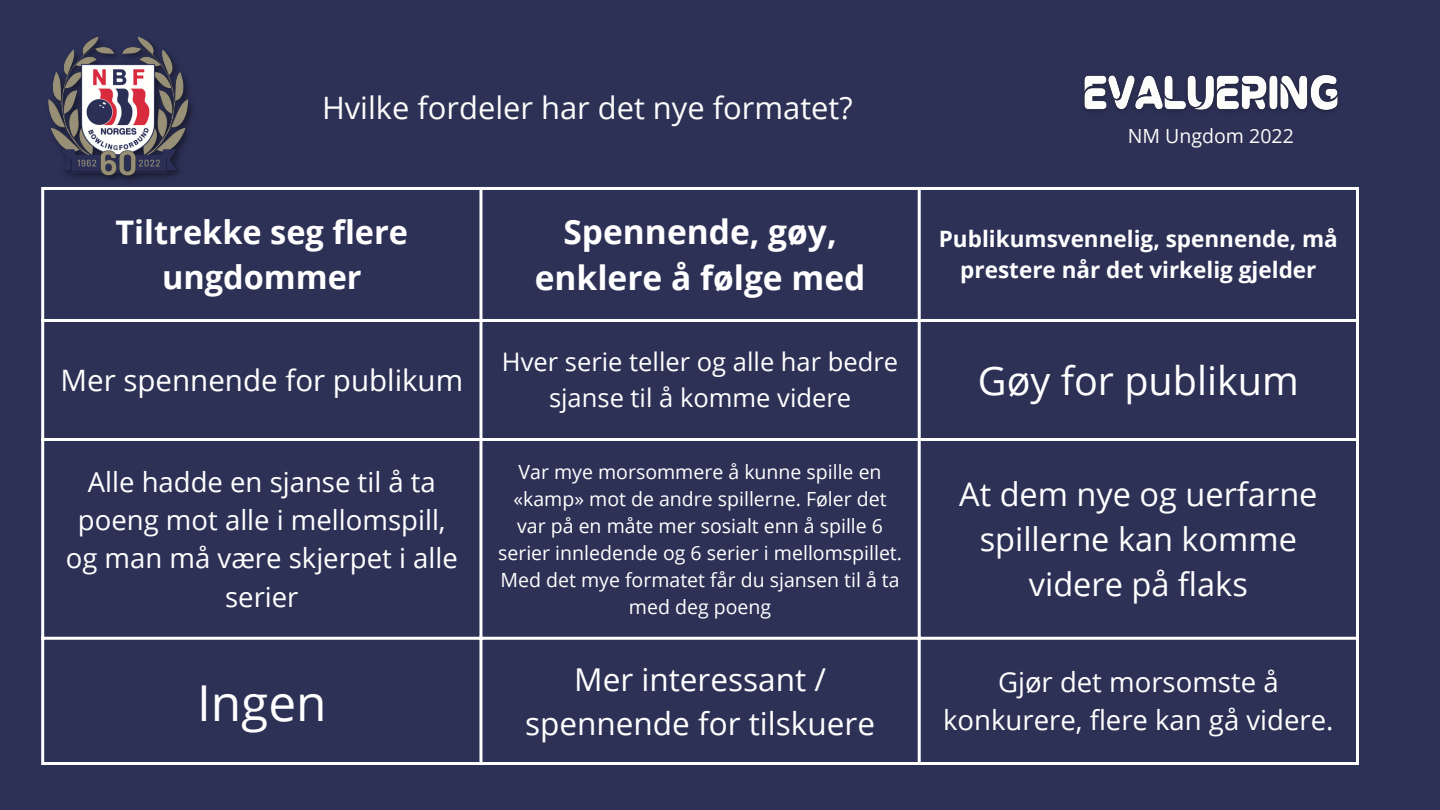
<style>
.page{position:relative;width:1440px;height:810px;background:#2d3156}
.page>*{position:absolute;margin:0;border:0;box-sizing:border-box;transform-origin:0 0}
.t1{font:49.5px "Open Sans";color:#fff}
.t2{font:39.5px "Open Sans";color:#fff}
.t3{font:700 33.5px/46.5px "Open Sans";color:#fff;text-align:center}
.t4{font:32.5px/45px "Open Sans";color:#fff;text-align:center}
.t5{font:700 32.5px/45px "Open Sans";color:#fff;text-align:center}
.t6{font:31.5px/43.5px "Open Sans";color:#fff;text-align:center}
.t7{font:30.9px "Open Sans";color:#fcfcfb}
.t8{font:29.5px "Open Sans";color:#fff}
.t9{font:27.5px/38.2px "Open Sans";color:#fff;text-align:center}
.t10{font:25.5px/35.2px "Open Sans";color:#fff;text-align:center}
.t11{font:700 22.5px/31.5px "Open Sans";color:#fff;text-align:center}
.t12{font:19.5px/27px "Open Sans";color:#fff;text-align:center}
.t13{font:19.5px "Open Sans";color:#fcfcfb}
</style>
<div class="page">
<img style="left:48px;top:36px;width:145px;height:145px">
<hr style="left:41px;top:190px;width:3px;height:572px;background:#fff">
<hr style="left:479px;top:190px;width:3px;height:572px;background:#fff">
<hr style="left:918px;top:190px;width:3px;height:572px;background:#fff">
<hr style="left:1356px;top:190px;width:3px;height:572px;background:#fff">
<hr style="left:41px;top:187px;width:1318px;height:3px;background:#fff">
<hr style="left:41px;top:319px;width:1318px;height:3px;background:#fff">
<hr style="left:41px;top:438px;width:1318px;height:3px;background:#fff">
<hr style="left:41px;top:637px;width:1318px;height:3px;background:#fff">
<hr style="left:41px;top:762px;width:1318px;height:3px;background:#fff">
<img style="left:1084px;top:75px;width:254px;height:37px">
<h3 class="t7" style="left:322px;top:86px;width:532px">Hvilke fordeler har det nye formatet?</h3>
<p class="t13" style="left:1128px;top:122px;width:167px">NM Ungdom 2022</p>
<h3 class="t5" style="left:115px;top:209px;width:294px">Tiltrekke seg flere ungdommer</h3>
<h3 class="t3" style="left:535px;top:208px;width:332px">Spennende, gøy, enklere å følge med</h3>
<p class="t11" style="left:939px;top:222px;width:401px">Publikumsvennelig, spennende, må prestere når det virkelig gjelder</p>
<h3 class="t8" style="left:60px;top:359px;width:404px">Mer spennende for publikum</h3>
<h3 class="t10" style="left:502px;top:344px;width:398px">Hver serie teller og alle har bedre sjanse til å komme videre</h3>
<h3 class="t9" style="left:66px;top:462px;width:394px">Alle hadde en sjanse til å ta poeng mot alle i mellomspill, og man må være skjerpet i alle serier</h3>
<p class="t12" style="left:498px;top:458px;width:405px">Var mye morsommere å kunne spille en «kamp» mot de andre spillerne. Føler det var på en måte mer sosialt enn å spille 6 serier innledende og 6 serier i mellomspillet.<br>Med det mye formatet får du sjansen til å ta med deg poeng</p>
<h2 class="t2" style="left:978px;top:353px;width:322px">Gøy for publikum</h2>
<h3 class="t4" style="left:959px;top:471px;width:360px">At dem nye og uerfarne spillerne kan komme videre på flaks</h3>
<h1 class="t1" style="left:197px;top:668px;width:131px">Ingen</h1>
<h3 class="t6" style="left:525px;top:658px;width:351px">Mer interessant / spennende for tilskuere</h3>
<h3 class="t9" style="left:943px;top:662px;width:392px">Gjør det morsomste å konkurere, flere kan gå videre.</h3>
</div>
